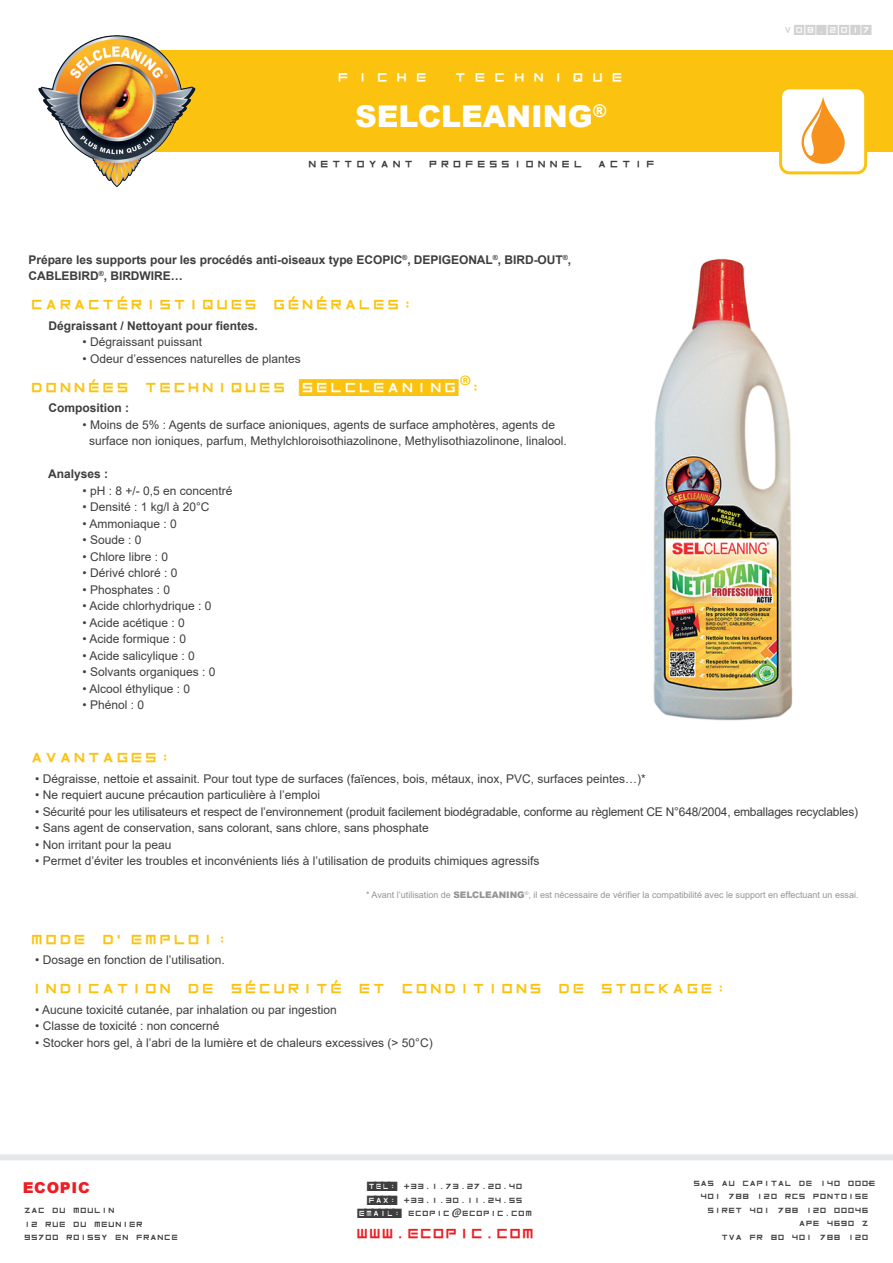
<style>
.page{position:relative;width:893px;height:1263px;background:#fff}
.page>*{position:absolute;margin:0;border:0;box-sizing:border-box;transform-origin:0 0}
.t1{font:30px "Inversionz Unboxed";letter-spacing:-.15em;color:#fbc310}
.t2{font:30px "Inversionz Unboxed";letter-spacing:-.2em;color:#ee1d23}
.t3{font:900 30px "Arial";color:#fff}
.t4{font:27px "Inversionz";letter-spacing:.1em;color:#fff}
.t5{font:21px "Inversionz Unboxed";letter-spacing:-.05em;color:#3e3e3f}
.t6{font:18px "Inversionz";color:#d1d2d4}
.t7{font:16.5px/13.5px "Inversionz Unboxed";letter-spacing:-.2em;color:#3e3e3f}
.t8{font:900 15px "Arial";letter-spacing:.05em;color:#ee1d23}
.t9{font:12px/16.5px "Arial";color:#3e3e3f}
.t10{font:700 12px/16.5px "Arial";letter-spacing:-.005em;color:#3e3e3f}
.t11{font:9px "Arial";color:#939598}
.s1{font-family:"Inversionz"}
.s2{font-family:"Myriad Pro"}
.s3{font-weight:900}
.s4{font-size:28.5px}
</style>
<div class="page">
<div style="left:108px;top:50px;width:785px;height:102px;background:#fbc310"></div>
<img style="left:38px;top:35px;width:158px;height:152px">
<svg style="left:0;top:1154px;width:893px;height:6px"></svg>
<div style="left:781px;top:88px;width:85px;height:85px;background:#fff;border-radius:9px"></div>
<div style="left:779px;top:86px;width:88px;height:88px;border:3px solid #fbc310;border-radius:9px"></div>
<img style="left:653px;top:258px;width:140px;height:463px">
<svg style="left:801px;top:97px;width:44px;height:67px"></svg>
<h2 class="t4" style="left:335px;top:60px;width:292px">FICHE TECHNIQUE</h2>
<h1 class="t3" style="left:355px;top:94px;width:253px">SELCLEANING<sup>®</sup></h1>
<h3 class="t5" style="left:306px;top:150px;width:353px">NETTOYANT PROFESSIONNEL ACTIF</h3>
<p class="t10" style="left:28px;top:251px;width:544px">Prépare les supports pour les procédés anti-oiseaux type ECOPIC<sup>®</sup>, DEPIGEONAL<sup>®</sup>, BIRD-OUT<sup>®</sup>,<br>CABLEBIRD<sup>®</sup>, BIRDWIRE…</p>
<h1 class="t1" style="left:28px;top:285px;width:391px">Caractéristiques générales:</h1>
<p class="t10" style="left:49px;top:317px;width:211px">Dégraissant / Nettoyant pour fientes.</p>
<p class="t9" style="left:82px;top:334px;width:121px">• Dégraissant puissant</p>
<p class="t9" style="left:82px;top:350px;width:220px">• Odeur d’essences naturelles de plantes</p>
<h1 class="t1" style="left:28px;top:368px;width:459px">Données techniques <span class="s1">selcleaning</span><span class="s2">®</span>:</h1>
<p class="t10" style="left:49px;top:400px;width:82px">Composition :</p>
<p class="t9" style="left:89px;top:416px;width:479px;text-indent:-7px">• Moins de 5% : Agents de surface anioniques, agents de surface amphotères, agents de surface non ioniques, parfum, Methylchloroisothiazolinone, Methylisothiazolinone, linalool.</p>
<p class="t10" style="left:48px;top:466px;width:62px">Analyses :</p>
<p class="t9" style="left:82px;top:482px;width:151px">• pH : 8 +/- 0,5 en concentré</p>
<p class="t9" style="left:82px;top:499px;width:129px">• Densité : 1 kg/l à 20°C</p>
<p class="t9" style="left:82px;top:515px;width:96px">• Ammoniaque : 0</p>
<p class="t9" style="left:82px;top:532px;width:60px">• Soude : 0</p>
<p class="t9" style="left:82px;top:548px;width:87px">• Chlore libre : 0</p>
<p class="t9" style="left:82px;top:565px;width:96px">• Dérivé chloré : 0</p>
<p class="t9" style="left:82px;top:581px;width:89px">• Phosphates : 0</p>
<p class="t9" style="left:82px;top:598px;width:130px">• Acide chlorhydrique : 0</p>
<p class="t9" style="left:82px;top:614px;width:104px">• Acide acétique : 0</p>
<p class="t9" style="left:82px;top:631px;width:105px">• Acide formique : 0</p>
<p class="t9" style="left:82px;top:647px;width:114px">• Acide salicylique : 0</p>
<p class="t9" style="left:82px;top:664px;width:134px">• Solvants organiques : 0</p>
<p class="t9" style="left:82px;top:680px;width:109px">• Alcool éthylique : 0</p>
<p class="t9" style="left:82px;top:697px;width:63px">• Phénol : 0</p>
<h3 class="t6" style="left:783px;top:18px;width:91px">V08.2017</h3>
<h1 class="t1" style="left:28px;top:738px;width:148px">avantages:</h1>
<p class="t9" style="left:35px;top:770px;width:612px">• Dégraisse, nettoie et assainit. Pour tout type de surfaces (faïences, bois, métaux, inox, PVC, surfaces peintes…)*</p>
<p class="t9" style="left:35px;top:786px;width:286px">• Ne requiert aucune précaution particulière à l’emploi</p>
<p class="t9" style="left:35px;top:803px;width:824px">• Sécurité pour les utilisateurs et respect de l’environnement (produit facilement biodégradable, conforme au règlement CE N°648/2004, emballages recyclables)</p>
<p class="t9" style="left:35px;top:819px;width:395px">• Sans agent de conservation, sans colorant, sans chlore, sans phosphate</p>
<p class="t9" style="left:35px;top:836px;width:138px">• Non irritant pour la peau</p>
<p class="t9" style="left:35px;top:852px;width:506px">• Permet d’éviter les troubles et inconvénients liés à l’utilisation de produits chimiques agressifs</p>
<p class="t11" style="left:366px;top:889px;width:494px">* Avant l’utilisation de <span class="s3">SELCLEANING</span><sup>®</sup> , il est nécessaire de vérifier la compatibilité avec le support en effectuant un essai.</p>
<h1 class="t1" style="left:28px;top:920px;width:205px">Mode d’emploi:</h1>
<p class="t9" style="left:35px;top:951px;width:191px">• Dosage en fonction de l’utilisation.</p>
<h1 class="t1" style="left:28px;top:969px;width:704px">Indication de sécurité et conditions de stockage:</h1>
<p class="t9" style="left:35px;top:1001px;width:303px">• Aucune toxicité cutanée, par inhalation ou par ingestion</p>
<p class="t9" style="left:35px;top:1017px;width:186px">• Classe de toxicité : non concerné</p>
<p class="t9" style="left:35px;top:1034px;width:399px">• Stocker hors gel, à l’abri de la lumière et de chaleurs excessives (&gt; 50°C)</p>
<p class="t8" style="left:23px;top:1176px;width:69px">ECOPIC</p>
<h3 class="t7" style="left:23px;top:1203px;width:159px">ZAC du Moulin<br>12 rue du Meunier<br>95700 ROISSY en france</h3>
<h3 class="t7" style="left:358px;top:1179px;width:178px;text-align:center"><span class="s1">tel:</span> +33.1.73.27.20.40 <span class="s1">fax:</span> +33.1.30.11.24.55 <span class="s1">email:</span> ecopic<span class="s4">@</span>ecopic.com</h3>
<h1 class="t2" style="left:354px;top:1214px;width:186px">www.ecopic.com</h1>
<h3 class="t7" style="left:692px;top:1175px;width:187px">SAs au capital de 140 000€</h3>
<h3 class="t7" style="left:699px;top:1189px;width:173px">401 788 120 RCS Pontoise</h3>
<h3 class="t7" style="left:706px;top:1202px;width:166px">SIRET 401 788 120 00046</h3>
<h3 class="t7" style="left:797px;top:1216px;width:75px">APE 4690 Z</h3>
<h3 class="t7" style="left:720px;top:1229px;width:152px">TVA FR 80 401 788 120</h3>
</div>
